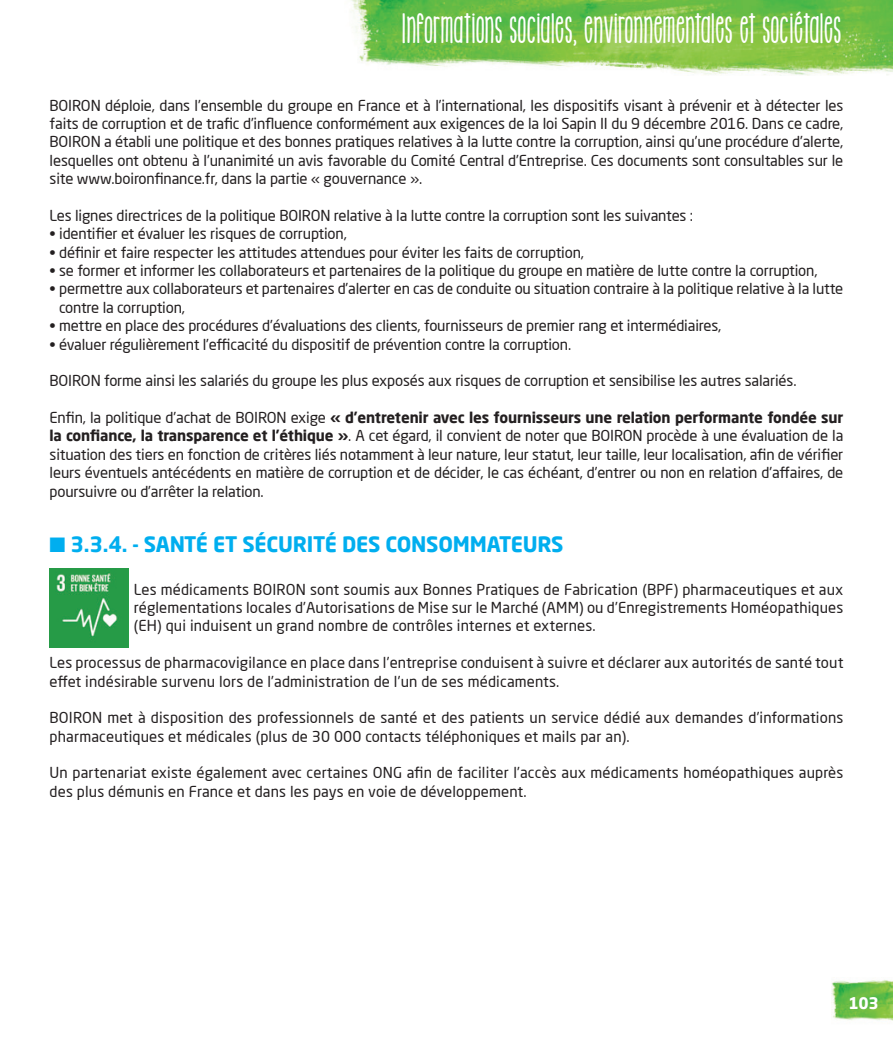
<style>
.page{position:relative;width:893px;height:1042px;background:#fff}
.page>*{position:absolute;margin:0;border:0;box-sizing:border-box;transform-origin:0 0}
.t1{font:40.25px "KG How Many Times";color:#fff}
.t2{font:700 21px "Neo Sans Pro";letter-spacing:-.01em;color:#00aeef}
.t3{font:700 15.92px "Neo Sans Pro";color:#fff}
.t4{font:14.88px/18.4px "Neo Sans Pro";letter-spacing:-.01em;color:#231f20;text-align:justify}
.t5{font:14.88px/18.4px "Neo Sans Pro";letter-spacing:.01em;color:#231f20}
.s1{font-weight:700}
</style>
<div class="page">
<img style="left:351px;top:0;width:542px;height:76px">
<img style="left:831px;top:980px;width:62px;height:41px">
<img style="left:50px;top:568px;width:79px;height:79px">
<h1 class="t1" style="left:402px;top:7px;width:441px">Informations sociales, environnementales et sociétales</h1>
<p class="t4" style="left:50px;top:96px;width:795px">BOIRON déploie, dans l’ensemble du groupe en France et à l’international, les dispositifs visant à prévenir et à détecter les faits de corruption et de trafic d’influence conformément aux exigences de la loi Sapin II du 9 décembre 2016. Dans ce cadre, BOIRON a établi une politique et des bonnes pratiques relatives à la lutte contre la corruption, ainsi qu’une procédure d’alerte, lesquelles ont obtenu à l’unanimité un avis favorable du Comité Central d’Entreprise. Ces documents sont consultables sur le site www.boironfinance.fr, dans la partie « gouvernance ».</p>
<p class="t4" style="left:50px;top:206px;width:645px">Les lignes directrices de la politique BOIRON relative à la lutte contre la corruption sont les suivantes :</p>
<p class="t4" style="left:50px;top:224px;width:299px">• identifier et évaluer les risques de corruption,</p>
<p class="t4" style="left:50px;top:243px;width:536px">• définir et faire respecter les attitudes attendues pour éviter les faits de corruption,</p>
<p class="t4" style="left:50px;top:261px;width:769px">• se former et informer les collaborateurs et partenaires de la politique du groupe en matière de lutte contre la corruption,</p>
<p class="t4" style="left:59px;top:279px;width:786px;text-indent:-10px">• permettre aux collaborateurs et partenaires d’alerter en cas de conduite ou situation contraire à la politique relative à la lutte contre la corruption,</p>
<p class="t4" style="left:50px;top:316px;width:673px">• mettre en place des procédures d’évaluations des clients, fournisseurs de premier rang et intermédiaires,</p>
<p class="t4" style="left:50px;top:335px;width:523px">• évaluer régulièrement l’efficacité du dispositif de prévention contre la corruption.</p>
<p class="t4" style="left:50px;top:371px;width:748px">BOIRON forme ainsi les salariés du groupe les plus exposés aux risques de corruption et sensibilise les autres salariés.</p>
<p class="t4" style="left:50px;top:408px;width:795px">Enfin, la politique d’achat de BOIRON exige <span class="s1">« d’entretenir avec les fournisseurs une relation performante fondée sur la confiance, la transparence et l’éthique »</span>. A cet égard, il convient de noter que BOIRON procède à une évaluation de la situation des tiers en fonction de critères liés notamment à leur nature, leur statut, leur taille, leur localisation, afin de vérifier leurs éventuels antécédents en matière de corruption et de décider, le cas échéant, d’entrer ou non en relation d’affaires, de poursuivre ou d’arrêter la relation.</p>
<h2 class="t2" style="left:50px;top:530px;width:516px">■ 3.3.4. - SANTÉ ET SÉCURITÉ DES CONSOMMATEURS</h2>
<p class="t4" style="left:134px;top:580px;width:711px">Les médicaments BOIRON sont soumis aux Bonnes Pratiques de Fabrication (BPF) pharmaceutiques et aux réglementations locales d’Autorisations de Mise sur le Marché (AMM) ou d’Enregistrements Homéopathiques (EH) qui induisent un grand nombre de contrôles internes et externes.</p>
<p class="t5" style="left:50px;top:653px;width:795px">Les processus de pharmacovigilance en place dans l’entreprise conduisent à suivre et déclarer aux autorités de santé tout effet indésirable survenu lors de l’administration de l’un de ses médicaments.</p>
<p class="t5" style="left:50px;top:708px;width:795px">BOIRON met à disposition des professionnels de santé et des patients un service dédié aux demandes d’informations pharmaceutiques et médicales (plus de 30 000 contacts téléphoniques et mails par an).</p>
<p class="t5" style="left:50px;top:763px;width:795px">Un partenariat existe également avec certaines ONG afin de faciliter l’accès aux médicaments homéopathiques auprès des plus démunis en France et dans les pays en voie de développement.</p>
<p class="t3" style="left:848px;top:992px;width:32px">103</p>
</div>
